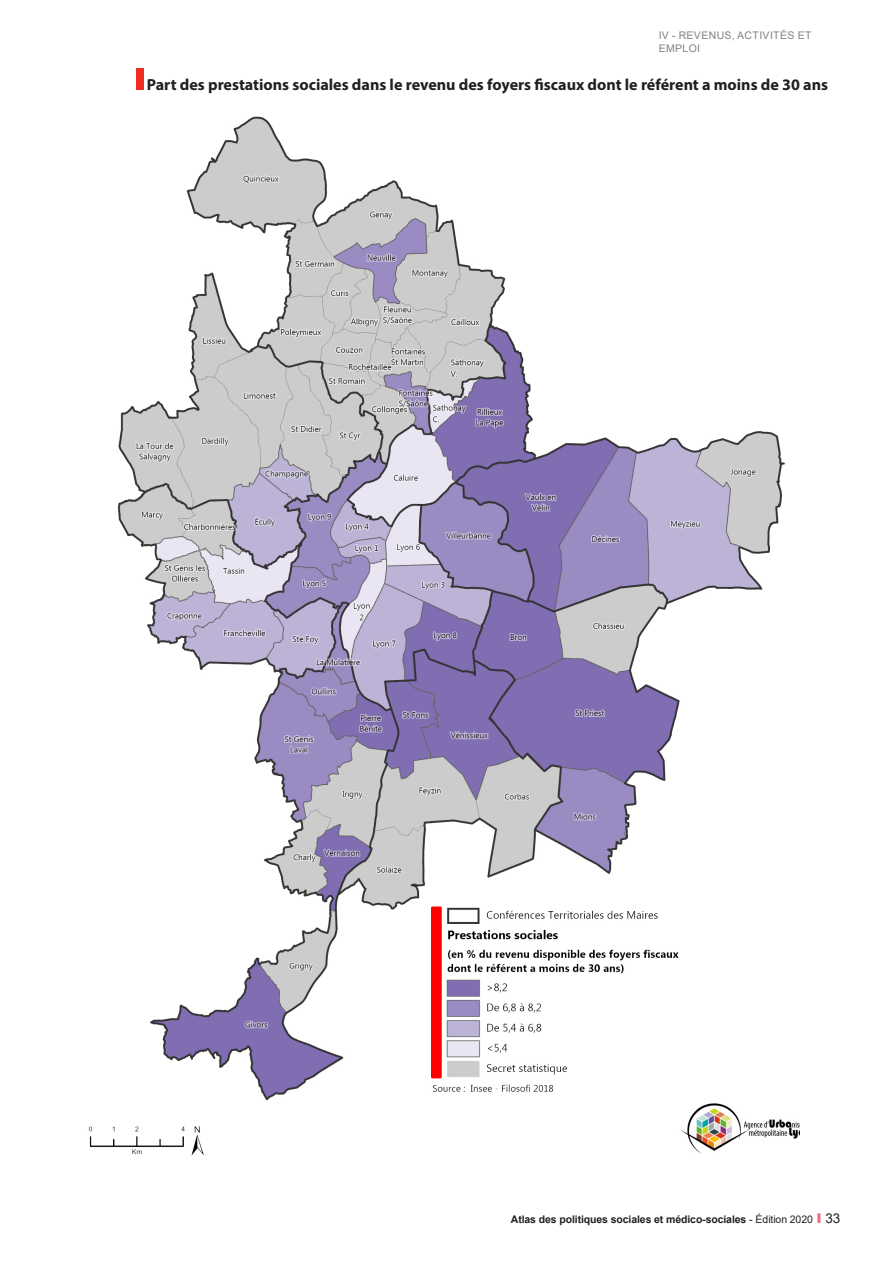
<style>
.page{position:relative;width:893px;height:1263px;background:#fff}
.page>*{position:absolute;margin:0;border:0;box-sizing:border-box;transform-origin:0 0}
._8_TITRE_CARTE_3_4pa{font:700 16.05px "Myriad Pro";color:#231f20}
.t1{font:700 10.5px "Arial";letter-spacing:-.01em;color:#231f20}
.t2{font:10.5px/12.6px "Arial";letter-spacing:.035em;color:#808285}
.s1{font-weight:400}
.s2{font-weight:900;font-size:13.5px;color:#f16a78}
.s3{font-weight:400;font-size:13.5px}
</style>
<div class="page">
<img style="left:89px;top:116px;width:710px;height:1040px">
<div style="left:136px;top:68px;width:7px;height:22px;background:#ee2e22"></div>
<p class="t2" style="left:659px;top:29px;width:154px">IV - REVENUS, ACTIVITÉS ET<br>EMPLOI</p>
<p class="_8_TITRE_CARTE_3_4pa" style="left:147px;top:74px;width:683px">Part des prestations sociales dans le revenu des foyers fiscaux dont le référent a moins de 30 ans</p>
<p class="t1" style="left:511px;top:1212px;width:331px">Atlas des politiques sociales et médico-sociales <span class="s1">- Édition 2020</span> <span class="s2">I</span> <span class="s3">33</span></p>
</div>
